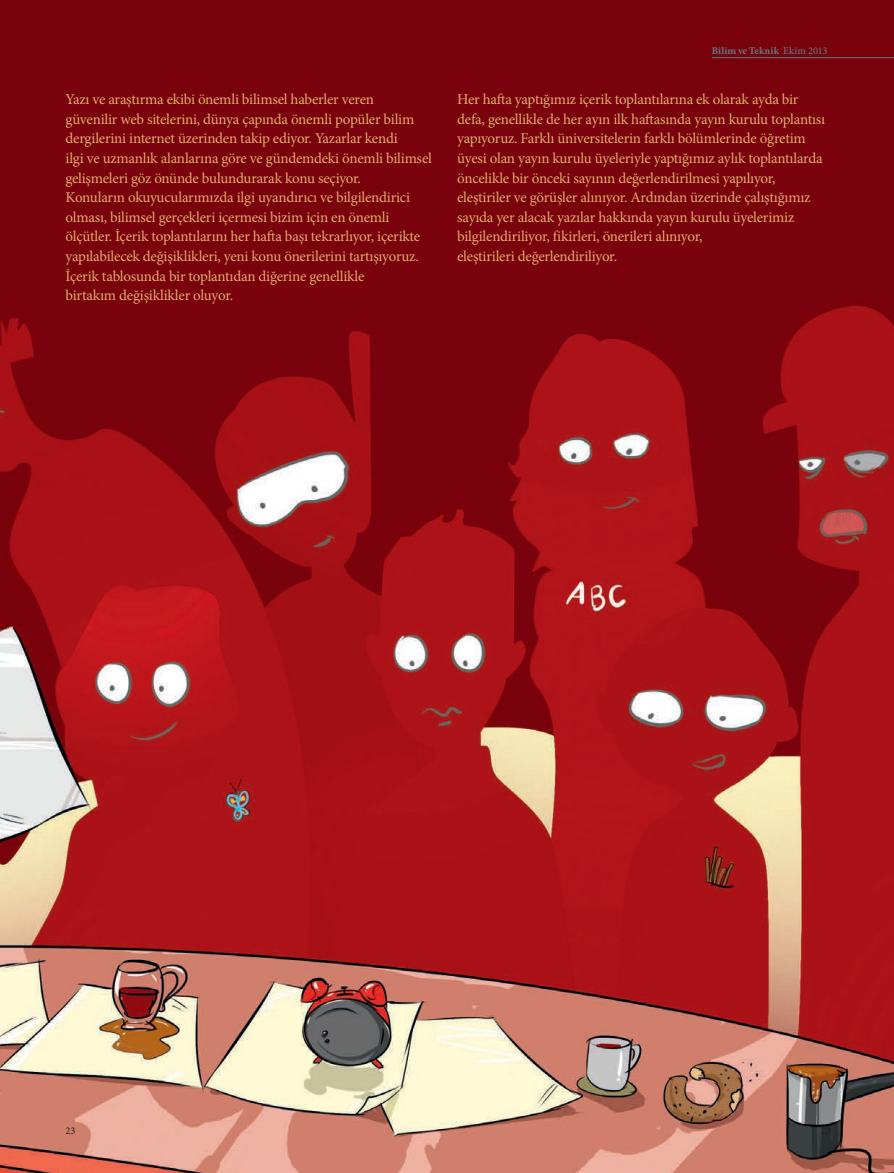
<style>
.page{position:relative;width:894px;height:1173px;background:#fff}
.page>*{position:absolute;margin:0;border:0;box-sizing:border-box;transform-origin:0 0}
.t1{font:15px/19.5px "Minion Pro";letter-spacing:-.015em;color:#e4aa6c}
.t2{font:700 10.35px "Minion Pro";letter-spacing:.005em;color:#647882}
.t3{font:10.35px "Minion Pro";color:#231f20}
.s1{font-weight:500}
</style>
<div class="page">
<img style="left:0;top:0;width:894px;height:1172px">
<hr style="left:712px;top:57px;width:182px;height:1px;background:#647882">
<p class="t2" style="left:712px;top:43px;width:117px">Bilim ve Teknik <span class="s1">Ekim 2013</span></p>
<p class="t1" style="left:66px;top:90px;width:368px">Yazı ve araştırma ekibi önemli bilimsel haberler veren<br>güvenilir web sitelerini, dünya çapında önemli popüler bilim dergilerini internet üzerinden takip ediyor. Yazarlar kendi<br>ilgi ve uzmanlık alanlarına göre ve gündemdeki önemli bilimsel gelişmeleri göz önünde bulundurarak konu seçiyor.<br>Konuların okuyucularımızda ilgi uyandırıcı ve bilgilendirici olması, bilimsel gerçekleri içermesi bizim için en önemli ölçütler. İçerik toplantılarını her hafta başı tekrarlıyor, içerikte yapılabilecek değişiklikleri, yeni konu önerilerini tartışıyoruz.<br>İçerik tablosunda bir toplantıdan diğerine genellikle<br>birtakım değişiklikler oluyor.</p>
<p class="t1" style="left:457px;top:90px;width:370px">Her hafta yaptığımız içerik toplantılarına ek olarak ayda bir defa, genellikle de her ayın ilk haftasında yayın kurulu toplantısı yapıyoruz. Farklı üniversitelerin farklı bölümlerinde öğretim üyesi olan yayın kurulu üyeleriyle yaptığımız aylık toplantılarda öncelikle bir önceki sayının değerlendirilmesi yapılıyor, eleştiriler ve görüşler alınıyor. Ardından üzerinde çalıştığımız sayıda yer alacak yazılar hakkında yayın kurulu üyelerimiz bilgilendiriliyor, fikirleri, önerileri alınıyor,<br>eleştirileri değerlendiriliyor.</p>
<p class="t3" style="left:66px;top:1123px;width:11px">23</p>
</div>
